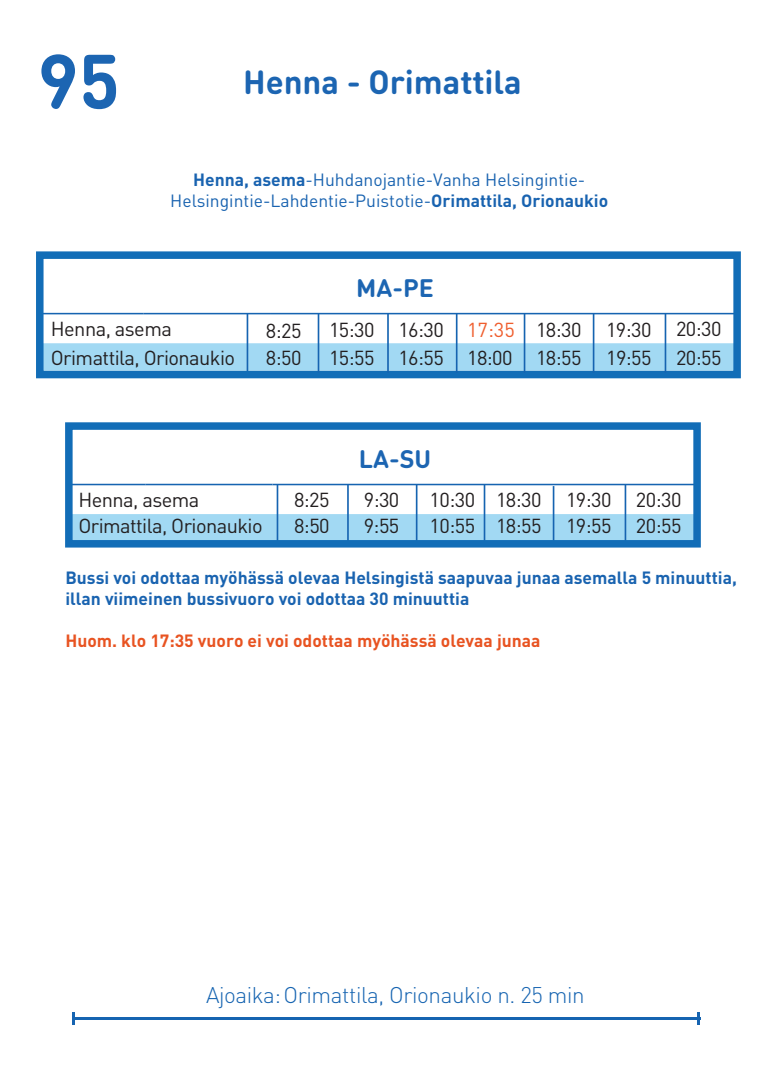
<style>
.page{position:relative;width:773px;height:1078px;background:#fff}
.page>*{position:absolute;margin:0;border:0;box-sizing:border-box;transform-origin:0 0}
.t1{font:700 75.5px "DIN Round OT";color:#1c65b2}
.t2{font:700 33px "DIN Round OT";color:#1c65b2}
.t3{font:700 25px "DIN Round OT";color:#1c65b2}
.t4{font:300 22.5px "DINOT";letter-spacing:-.02em;color:#1664b1}
.t5{font:20px/28.8px "DINOT";letter-spacing:-.025em;color:#231f20}
.t6{font:20px "DINOT";color:#ef5e2e}
.t7{font:700 17.5px/21px "DINOT";color:#1963b0}
.t8{font:17.5px/21px "DINOT";color:#1963b0;text-align:center}
.t9{font:700 17.5px "DINOT";color:#e85321}
.s1{font-weight:700}
</style>
<div class="page">
<div style="left:45px;top:343px;width:686px;height:26px;background:#a2d9f3"></div>
<hr style="left:246px;top:313px;width:2px;height:60px;background:#1664b1">
<hr style="left:73px;top:1016px;width:627px;height:3px;background:#1664b1">
<svg style="left:72px;top:1012px;width:3px;height:12px"></svg>
<svg style="left:696px;top:1012px;width:3px;height:12px"></svg>
<hr style="left:38px;top:313px;width:105px;height:1px;background:#1664b1">
<hr style="left:143px;top:313px;width:127px;height:1px;background:#1664b1">
<hr style="left:270px;top:313px;width:465px;height:1px;background:#1664b1">
<div style="left:36px;top:251px;width:704px;height:127px;border:8px solid #126db7"></div>
<hr style="left:592px;top:313px;width:2px;height:60px;background:#1664b1">
<hr style="left:664px;top:313px;width:2px;height:60px;background:#1664b1">
<div style="left:74px;top:514px;width:617px;height:24px;background:#a2d9f3"></div>
<hr style="left:276px;top:484px;width:2px;height:59px;background:#1664b1">
<hr style="left:66px;top:483px;width:80px;height:2px;background:#1664b1">
<hr style="left:146px;top:483px;width:126px;height:2px;background:#1664b1">
<hr style="left:272px;top:483px;width:424px;height:2px;background:#1664b1">
<hr style="left:347px;top:484px;width:2px;height:61px;background:#1664b1">
<hr style="left:416px;top:484px;width:1px;height:59px;background:#1664b1">
<hr style="left:483px;top:484px;width:2px;height:59px;background:#1664b1">
<hr style="left:624px;top:484px;width:2px;height:59px;background:#1664b1">
<hr style="left:552px;top:486px;width:2px;height:59px;background:#1664b1">
<div style="left:65px;top:422px;width:635px;height:125px;border:8px solid #126db7"></div>
<hr style="left:387px;top:313px;width:2px;height:60px;background:#1664b1">
<hr style="left:456px;top:313px;width:1px;height:60px;background:#1664b1">
<hr style="left:523px;top:313px;width:2px;height:60px;background:#1664b1">
<hr style="left:317px;top:313px;width:2px;height:59px;background:#1664b1">
<h1 class="t1" style="left:38px;top:32px;width:84px">95</h1>
<h2 class="t2" style="left:243px;top:60px;width:280px">Henna - Orimattila</h2>
<p class="t8" style="left:170px;top:169px;width:439px"><span class="s1">Henna, asema</span>-Huhdanojantie-Vanha Helsingintie-<br>Helsingintie-Lahdentie-Puistotie-<span class="s1">Orimattila, Orionaukio</span></p>
<p class="t3" style="left:356px;top:271px;width:79px">MA-PE</p>
<p class="t5" style="left:51px;top:314px;width:186px">Henna, asema<br>Orimattila, Orionaukio</p>
<p class="t5" style="left:329px;top:315px;width:185px;line-height:28px">15:30 16:30<br>15:55 16:55 18:00</p>
<p class="t5" style="left:536px;top:315px;width:187px">18:30 19:30 20:30<br>18:55 19:55 20:55</p>
<p class="t5" style="left:266px;top:317px;width:37px;line-height:26.8px">8:25<br>8:50</p>
<p class="t6" style="left:467px;top:317px;width:49px">17:35</p>
<p class="t3" style="left:358px;top:442px;width:74px">LA-SU</p>
<p class="t5" style="left:363px;top:485px;width:37px">9:30</p>
<p class="t5" style="left:429px;top:485px;width:253px">10:30 18:30 19:30 20:30</p>
<p class="t5" style="left:78px;top:485px;width:122px">Henna, asema</p>
<p class="t5" style="left:294px;top:485px;width:37px">8:25</p>
<p class="t5" style="left:78px;top:511px;width:186px">Orimattila, Orionaukio</p>
<p class="t5" style="left:294px;top:511px;width:37px">8:50</p>
<p class="t5" style="left:363px;top:511px;width:37px">9:55</p>
<p class="t5" style="left:429px;top:511px;width:253px">10:55 18:55 19:55 20:55</p>
<p class="t7" style="left:65px;top:566px;width:673px">Bussi voi odottaa myöhässä olevaa Helsingistä saapuvaa junaa asemalla 5 minuuttia, illan viimeinen bussivuoro voi odottaa 30 minuuttia</p>
<p class="t9" style="left:65px;top:629px;width:476px">Huom. klo 17:35 vuoro ei voi odottaa myöhässä olevaa junaa</p>
<p class="t4" style="left:206px;top:980px;width:380px">Ajoaika: Orimattila, Orionaukio n. 25 min</p>
</div>
